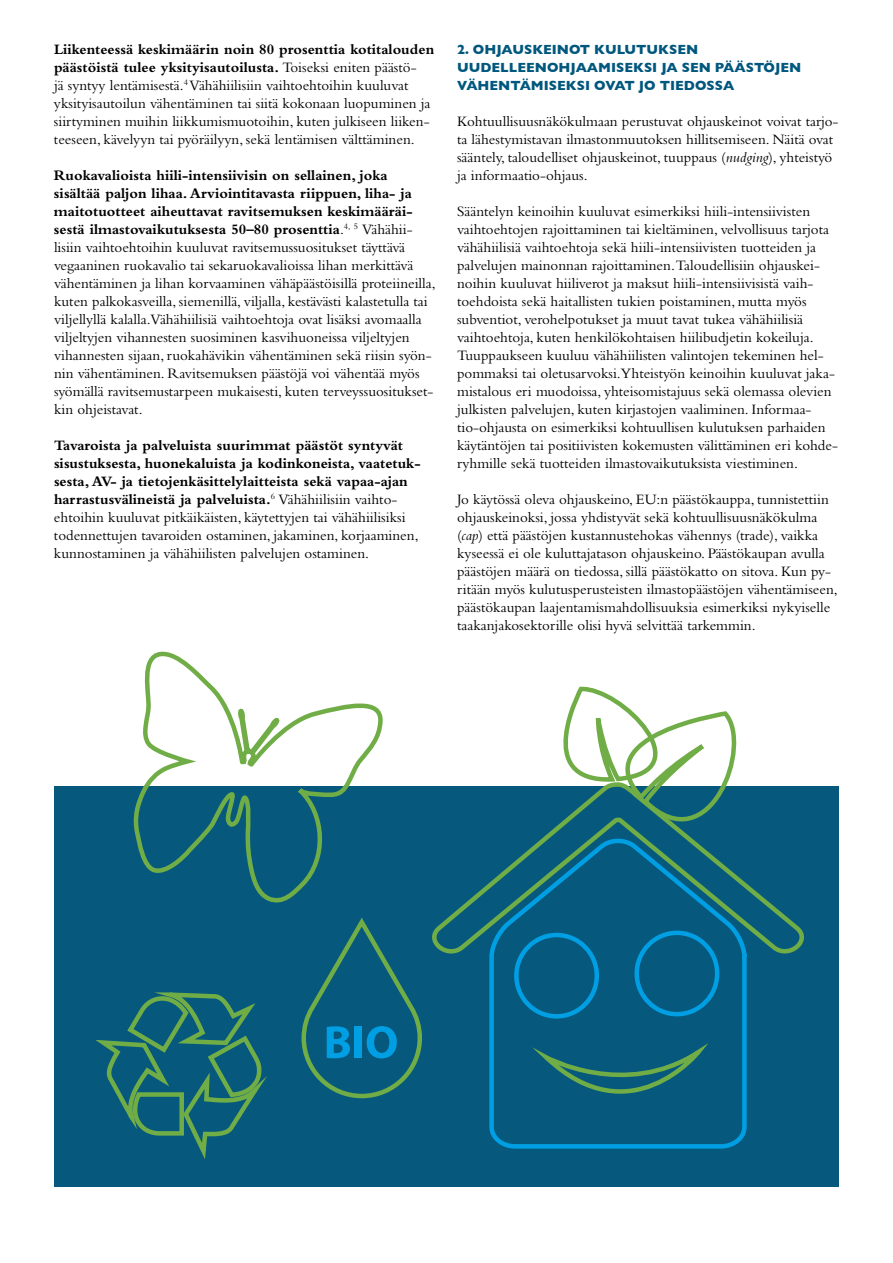
<style>
.page{position:relative;width:893px;height:1263px;background:#fff}
.page>*{position:absolute;margin:0;border:0;box-sizing:border-box;transform-origin:0 0}
.t1{font:15px/18px "Bembo Std";color:#000}
.t2{font:700 15px/18px "Bembo Std";color:#000}
.t3{font:700 13.5px/18px "Gill Sans";color:#00577d}
.s1{font-weight:700}
.s2{font-weight:400}
.s3{font-style:italic}
</style>
<div class="page">
<div style="left:54px;top:786px;width:785px;height:400px;background:#06587d"></div>
<svg style="left:489px;top:966px;width:258px;height:183px"></svg>
<svg style="left:563px;top:686px;width:174px;height:98px"></svg>
<svg style="left:432px;top:784px;width:372px;height:182px"></svg>
<div style="left:514px;top:933px;width:85px;height:85px;border:4px solid #009fe3;border-radius:50%"></div>
<div style="left:634px;top:930px;width:85px;height:86px;border:4px solid #009fe3;border-radius:50%"></div>
<svg style="left:540px;top:1051px;width:163px;height:86px"></svg>
<svg style="left:301px;top:918px;width:121px;height:181px"></svg>
<svg style="left:96px;top:992px;width:168px;height:167px"></svg>
<svg style="left:133px;top:652px;width:250px;height:251px"></svg>
<p class="t1" style="left:54px;top:40px;width:382px"><span class="s1">Liikenteessä keskimäärin noin 80 prosenttia kotitalouden päästöistä tulee yksityisautoilusta.</span> Toiseksi eniten päästö-<br>jä syntyy lentämisestä.<sup>4</sup> Vähähiilisiin vaihtoehtoihin kuuluvat yksityisautoilun vähentäminen tai siitä kokonaan luopuminen ja siirtyminen muihin liikkumismuotoihin, kuten julkiseen liiken&shy;teeseen, kävelyyn tai pyöräilyyn, sekä lentämisen välttäminen.</p>
<p class="t1" style="left:54px;top:166px;width:383px"><span class="s1">Ruokavalioista hiili-intensiivisin on sellainen, joka sisältää paljon lihaa. Arviointitavasta riippuen, liha- ja maitotuotteet aiheuttavat ravitsemuksen keskimääräi&shy;sestä ilmastovaikutuksesta 50–80 prosenttia</span>.<sup>4,</sup> <sup>5</sup> Vähähii&shy;lisiin vaihtoehtoihin kuuluvat ravitsemussuositukset täyttävä vegaaninen ruokavalio tai sekaruokavalioissa lihan merkittävä vähentäminen ja lihan korvaaminen vähäpäästöisillä proteiineilla, kuten palkokasveilla, siemenillä, viljalla, kestävästi kalastetulla tai viljellyllä kalalla.Vähähiilisiä vaihtoehtoja ovat lisäksi avomaalla viljeltyjen vihannesten suosiminen kasvihuoneissa viljeltyjen vihannesten sijaan, ruokahävikin vähentäminen sekä riisin syön&shy;nin vähentäminen. Ravitsemuksen päästöjä voi vähentää myös syömällä ravitsemustarpeen mukaisesti, kuten terveyssuositukset&shy;kin ohjeistavat.</p>
<p class="t2" style="left:54px;top:436px;width:368px">Tavaroista ja palveluista suurimmat päästöt syntyvät sisustuksesta, huonekaluista ja kodinkoneista, vaatetuk&shy;sesta, AV- ja tietojenkäsittelylaitteista sekä vapaa-ajan harrastusvälineistä ja palveluista.<sup>6</sup> <span class="s2">Vähähiilisiin vaihto&shy;ehtoihin kuuluvat pitkäikäisten, käytettyjen tai vähähiilisiksi todennettujen tavaroiden ostaminen, jakaminen, korjaaminen, kunnostaminen ja vähähiilisten palvelujen ostaminen.</span></p>
<p class="t3" style="left:457px;top:40px;width:346px">2. OHJAUSKEINOT KULUTUKSEN<br>UUDELLEENOHJAAMISEKSI JA SEN PÄÄSTÖJEN<br>VÄHENTÄMISEKSI OVAT JO TIEDOSSA</p>
<p class="t1" style="left:457px;top:112px;width:383px">Kohtuullisuusnäkökulmaan perustuvat ohjauskeinot voivat tarjo&shy;ta lähestymistavan ilmastonmuutoksen hillitsemiseen. Näitä ovat sääntely, taloudelliset ohjauskeinot, tuuppaus (<span class="s3">nudging</span>), yhteistyö ja informaatio-ohjaus.</p>
<p class="t1" style="left:457px;top:202px;width:382px">Sääntelyn keinoihin kuuluvat esimerkiksi hiili-intensiivisten vaihtoehtojen rajoittaminen tai kieltäminen, velvollisuus tarjota vähähiilisiä vaihtoehtoja sekä hiili-intensiivisten tuotteiden ja palvelujen mainonnan rajoittaminen.Taloudellisiin ohjauskei&shy;noihin kuuluvat hiiliverot ja maksut hiili-intensiivisistä vaih&shy;toehdoista sekä haitallisten tukien poistaminen, mutta myös subventiot, verohelpotukset ja muut tavat tukea vähähiilisiä vaihtoehtoja, kuten henkilökohtaisen hiilibudjetin kokeiluja.<br>Tuuppaukseen kuuluu vähähiilisten valintojen tekeminen hel&shy;pommaksi tai oletusarvoksi.Yhteistyön keinoihin kuuluvat jaka&shy;mistalous eri muodoissa, yhteisomistajuus sekä olemassa olevien julkisten palvelujen, kuten kirjastojen vaaliminen. Informaa&shy;tio-ohjausta on esimerkiksi kohtuullisen kulutuksen parhaiden käytäntöjen tai positiivisten kokemusten välittäminen eri kohde&shy;ryhmille sekä tuotteiden ilmastovaikutuksista viestiminen.</p>
<p class="t1" style="left:457px;top:490px;width:382px">Jo käytössä oleva ohjauskeino, EU:n päästökauppa, tunnistettiin ohjauskeinoksi, jossa yhdistyvät sekä kohtuullisuusnäkökulma (<span class="s3">cap</span>) että päästöjen kustannustehokas vähennys (trade), vaikka kyseessä ei ole kuluttajatason ohjauskeino. Päästökaupan avulla päästöjen määrä on tiedossa, sillä päästökatto on sitova. Kun py&shy;ritään myös kulutusperusteisten ilmastopäästöjen vähentämiseen, päästökaupan laajentamismahdollisuuksia esimerkiksi nykyiselle taakanjakosektorille olisi hyvä selvittää tarkemmin.</p>
</div>
